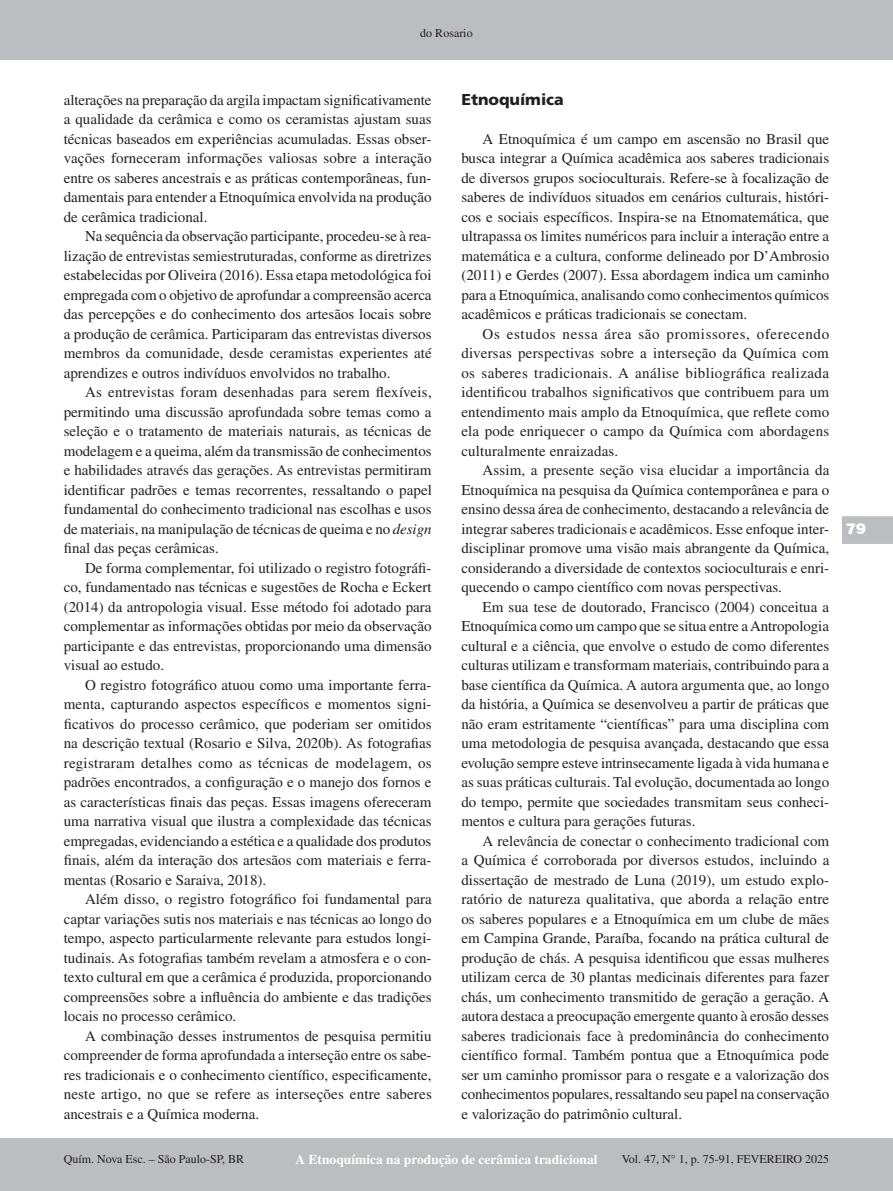
<style>
.page{position:relative;width:893px;height:1191px;background:#fff}
.page>*{position:absolute;margin:0;border:0;box-sizing:border-box;transform-origin:0 0}
.Sessão{font:900 15.75px "Frutiger LT Std";color:#231f20}
.t1{font:15px/19.5px "Times LT Std";color:#231f20;text-align:justify}
.t2{font:900 15px "Swiss 721 BT";color:#fff}
.t3{font:700 13.5px "Times LT Std";color:#fff}
.t4{font:12px "Times LT Std";color:#231f20}
.s1{font-style:italic}
</style>
<div class="page">
<div style="left:0;top:0;width:893px;height:60px;background:#bcbdc0"></div>
<div style="left:0;top:1138px;width:893px;height:53px;background:#bcbdc0"></div>
<svg style="left:842px;top:516px;width:51px;height:28px"></svg>
<p class="t4" style="left:420px;top:27px;width:54px">do Rosario</p>
<p class="t1" style="left:64px;top:90px;width:369px">alterações na preparação da argila impactam significativamente a qualidade da cerâmica e como os ceramistas ajustam suas técnicas baseados em experiências acumuladas. Essas obser&shy;vações forneceram informações valiosas sobre a interação entre os saberes ancestrais e as práticas contemporâneas, fun&shy;damentais para entender a Etnoquímica envolvida na produção de cerâmica tradicional.</p>
<p class="t1" style="left:64px;top:226px;width:369px;text-indent:21px">Na sequência da observação participante, procedeu-se à rea&shy;lização de entrevistas semiestruturadas, conforme as diretrizes estabelecidas por Oliveira (2016). Essa etapa metodológica foi empregada com o objetivo de aprofundar a compreensão acerca das percepções e do conhecimento dos artesãos locais sobre a produção de cerâmica. Participaram das entrevistas diversos membros da comunidade, desde ceramistas experientes até aprendizes e outros indivíduos envolvidos no trabalho.</p>
<p class="t1" style="left:64px;top:382px;width:370px;text-indent:21px">As entrevistas foram desenhadas para serem flexíveis, permitindo uma discussão aprofundada sobre temas como a seleção e o tratamento de materiais naturais, as técnicas de modelagem e a queima, além da transmissão de conhecimentos e habilidades através das gerações. As entrevistas permitiram identificar padrões e temas recorrentes, ressaltando o papel fundamental do conhecimento tradicional nas escolhas e usos de materiais, na manipulação de técnicas de queima e no <span class="s1">design </span>final das peças cerâmicas.</p>
<p class="t1" style="left:64px;top:558px;width:369px;text-indent:21px">De forma complementar, foi utilizado o registro fotográfi&shy;co, fundamentado nas técnicas e sugestões de Rocha e Eckert (2014) da antropologia visual. Esse método foi adotado para complementar as informações obtidas por meio da observação participante e das entrevistas, proporcionando uma dimensão visual ao estudo.</p>
<p class="t1" style="left:64px;top:675px;width:369px;text-indent:21px">O registro fotográfico atuou como uma importante ferra&shy;menta, capturando aspectos específicos e momentos signi&shy;ficativos do processo cerâmico, que poderiam ser omitidos na descrição textual (Rosario e Silva, 2020b). As fotografias registraram detalhes como as técnicas de modelagem, os padrões encontrados, a configuração e o manejo dos fornos e as características finais das peças. Essas imagens ofereceram uma narrativa visual que ilustra a complexidade das técnicas empregadas, evidenciando a estética e a qualidade dos produtos finais, além da interação dos artesãos com materiais e ferra&shy;mentas (Rosario e Saraiva, 2018).</p>
<p class="t1" style="left:64px;top:889px;width:370px;text-indent:21px">Além disso, o registro fotográfico foi fundamental para captar variações sutis nos materiais e nas técnicas ao longo do tempo, aspecto particularmente relevante para estudos longi&shy;tudinais. As fotografias também revelam a atmosfera e o con&shy;texto cultural em que a cerâmica é produzida, proporcionando compreensões sobre a influência do ambiente e das tradições locais no processo cerâmico.</p>
<p class="t1" style="left:64px;top:1026px;width:370px;text-indent:21px">A combinação desses instrumentos de pesquisa permitiu compreender de forma aprofundada a interseção entre os sabe&shy;res tradicionais e o conhecimento científico, especificamente, neste artigo, no que se refere as interseções entre saberes ancestrais e a Química moderna.</p>
<p class="Sessão" style="left:461px;top:90px;width:104px">Etnoquímica</p>
<p class="t1" style="left:461px;top:129px;width:369px;text-indent:21px">A Etnoquímica é um campo em ascensão no Brasil que busca integrar a Química acadêmica aos saberes tradicionais de diversos grupos socioculturais. Refere-se à focalização de saberes de indivíduos situados em cenários culturais, históri&shy;cos e sociais específicos. Inspira-se na Etnomatemática, que ultrapassa os limites numéricos para incluir a interação entre a matemática e a cultura, conforme delineado por D’Ambrosio (2011) e Gerdes (2007). Essa abordagem indica um caminho para a Etnoquímica, analisando como conhecimentos químicos acadêmicos e práticas tradicionais se conectam.</p>
<p class="t1" style="left:461px;top:324px;width:369px;text-indent:21px">Os estudos nessa área são promissores, oferecendo diversas perspectivas sobre a interseção da Química com os saberes tradicionais. A análise bibliográfica realizada identificou trabalhos significativos que contribuem para um entendimento mais amplo da Etnoquímica, que reflete como ela pode enriquecer o campo da Química com abordagens culturalmente enraizadas.</p>
<p class="t1" style="left:461px;top:460px;width:370px;text-indent:21px">Assim, a presente seção visa elucidar a importância da Etnoquímica na pesquisa da Química contemporânea e para o ensino dessa área de conhecimento, destacando a relevância de integrar saberes tradicionais e acadêmicos. Esse enfoque inter&shy;disciplinar promove uma visão mais abrangente da Química, considerando a diversidade de contextos socioculturais e enri&shy;quecendo o campo científico com novas perspectivas.</p>
<p class="t1" style="left:461px;top:597px;width:369px;text-indent:21px">Em sua tese de doutorado, Francisco (2004) conceitua a Etnoquímica como um campo que se situa entre a Antropologia cultural e a ciência, que envolve o estudo de como diferentes culturas utilizam e transformam materiais, contribuindo para a base científica da Química. A autora argumenta que, ao longo da história, a Química se desenvolveu a partir de práticas que não eram estritamente “científicas” para uma disciplina com uma metodologia de pesquisa avançada, destacando que essa evolução sempre esteve intrinsecamente ligada à vida humana e as suas práticas culturais. Tal evolução, documentada ao longo do tempo, permite que sociedades transmitam seus conheci&shy;mentos e cultura para gerações futuras.</p>
<p class="t1" style="left:461px;top:831px;width:370px;text-indent:21px">A relevância de conectar o conhecimento tradicional com a Química é corroborada por diversos estudos, incluindo a dissertação de mestrado de Luna (2019), um estudo explo&shy;ratório de natureza qualitativa, que aborda a relação entre os saberes populares e a Etnoquímica em um clube de mães em Campina Grande, Paraíba, focando na prática cultural de produção de chás. A pesquisa identificou que essas mulheres utilizam cerca de 30 plantas medicinais diferentes para fazer chás, um conhecimento transmitido de geração a geração. A autora destaca a preocupação emergente quanto à erosão desses saberes tradicionais face à predominância do conhecimento científico formal. Também pontua que a Etnoquímica pode ser um caminho promissor para o resgate e a valorização dos conhecimentos populares, ressaltando seu papel na conservação e valorização do patrimônio cultural.</p>
<p class="t4" style="left:64px;top:1152px;width:182px">Quím. Nova Esc. – São Paulo-SP, BR</p>
<p class="t3" style="left:295px;top:1151px;width:304px">A Etnoquímica na produção de cerâmica tradicional</p>
<p class="t4" style="left:622px;top:1152px;width:209px">Vol. 47, N° 1, p. 75-91, FEVEREIRO 2025</p>
<p class="t2" style="left:846px;top:519px;width:21px">79</p>
</div>
